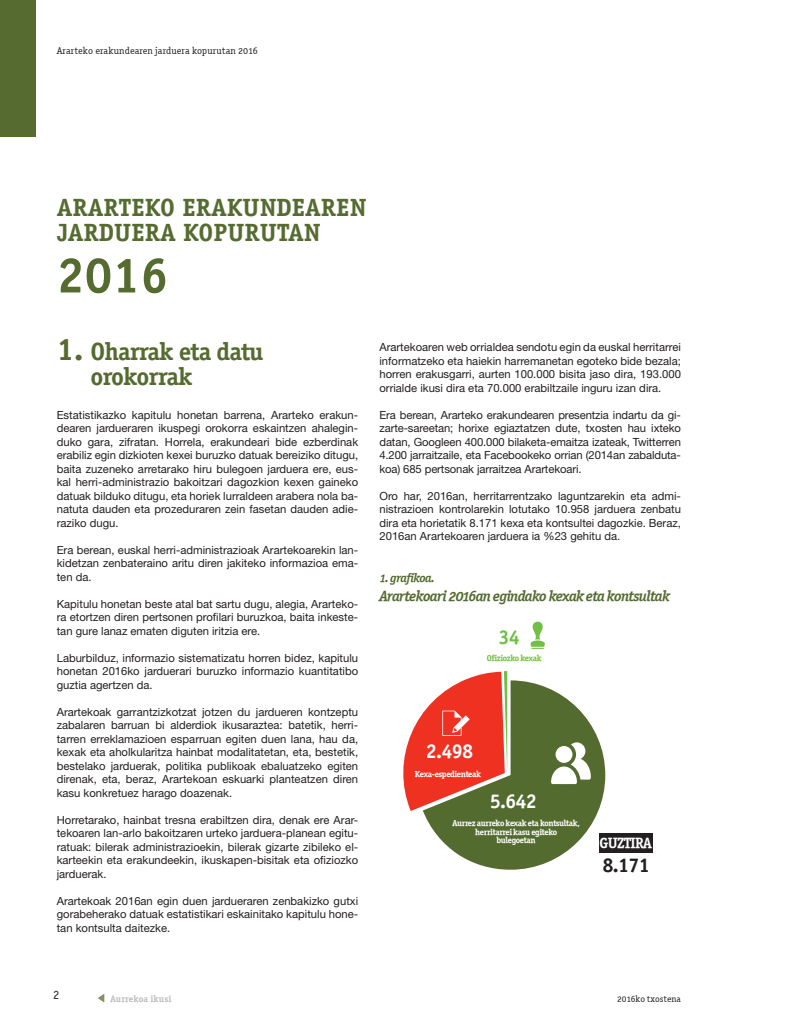
<style>
.page{position:relative;width:798px;height:1028px;background:#fff}
.page>*{position:absolute;margin:0;border:0;box-sizing:border-box;transform-origin:0 0}
.t1{font:700 50px "Officina Serif Std";color:#556b30}
.t2{font:700 25px/25px "Officina Serif Std";color:#556b30}
.t3{font:700 25px/25px "Officina Serif Std";letter-spacing:-.04em;color:#556b30}
.t4{font:700 20px "Officina Serif Std";letter-spacing:-.04em;color:#fff}
.t5{font:700 20px "Officina Serif Std";color:#231f20}
.t6{font:700 20px "Officina Serif Std";color:#71bf44}
.t7{font:15px "Officina Serif OSITCTT Bold It";letter-spacing:-.04em;color:#556b30}
.t8{font:15px "Officina Serif OSITCTT Bold";letter-spacing:-.04em;color:#fff}
.t9{font:12.5px "Officina Serif OSITCTT Bold It";letter-spacing:-.04em;color:#556b30}
.t10{font:12.5px "Officina Serif Std";color:#231f20}
.t11{font:11.25px/13.5px "Helvetica Neue LT Std";color:#231f20;text-align:justify}
.t12{font:10px "Officina Serif OSITCTT Book";letter-spacing:.01em;color:#231f20}
.t13{font:9.38px "Officina Serif OSITCTT Book";letter-spacing:.01em;color:#231f20}
.t14{font:9.38px "Officina Serif OSITCTT Bold";letter-spacing:.01em;color:#bcbdc0}
.t15{font:8.75px/8.8px "Officina Serif OSITCTT Bold";letter-spacing:-.04em;color:#fff;text-align:center}
.t16{font:8.75px "Officina Serif OSITCTT Bold";letter-spacing:-.04em;color:#71bf44}
.s1{font-size:31.25px}
</style>
<div class="page">
<div style="left:0;top:0;width:35px;height:137px;background:#556b30"></div>
<svg style="left:423px;top:680px;width:182px;height:189px;fill:#546b30"></svg>
<svg style="left:403px;top:671px;width:104px;height:140px"></svg>
<svg style="left:551px;top:742px;width:39px;height:42px"></svg>
<svg style="left:530px;top:621px;width:14px;height:28px"></svg>
<div style="left:598px;top:833px;width:54px;height:19px;background:#231f20"></div>
<svg style="left:98px;top:994px;width:6px;height:8px"></svg>
<p class="t12" style="left:57px;top:45px;width:202px">Ararteko erakundearen jarduera kopurutan 2016</p>
<h2 class="t2" style="left:57px;top:195px;width:311px">ARARTEKO ERAKUNDEAREN<br>JARDUERA KOPURUTAN</h2>
<h1 class="t1" style="left:57px;top:244px;width:113px">2016</h1>
<h2 class="t3" style="left:90px;top:339px;width:174px;text-indent:-34px"><span class="s1">1.</span> Oharrak eta datu orokorrak</h2>
<p class="t11" style="left:57px;top:408px;width:303px">Estatistikazko kapitulu honetan barrena, Ararteko erakun&shy;dearen jardueraren ikuspegi orokorra eskaintzen ahalegin&shy;duko gara, zifratan. Horrela, erakundeari bide ezberdinak erabiliz egin dizkioten kexei buruzko datuak bereiziko ditugu, baita zuzeneko arretarako hiru bulegoen jarduera ere, eus&shy;kal herri-administrazio bakoitzari dagozkion kexen gaineko datuak bilduko ditugu, eta horiek lurraldeen arabera nola ba&shy;natuta dauden eta prozeduraren zein fasetan dauden adie&shy;raziko dugu.</p>
<p class="t11" style="left:57px;top:543px;width:303px">Era berean, euskal herri-administrazioak Arartekoarekin lan&shy;kidetzan zenbateraino aritu diren jakiteko informazioa ema&shy;ten da.</p>
<p class="t11" style="left:57px;top:597px;width:303px">Kapitulu honetan beste atal bat sartu dugu, alegia, Ararteko&shy;ra etortzen diren pertsonen profilari buruzkoa, baita inkeste&shy;tan gure lanaz ematen diguten iritzia ere.</p>
<p class="t11" style="left:57px;top:651px;width:303px">Laburbilduz, informazio sistematizatu horren bidez, kapitulu honetan 2016ko jarduerari buruzko informazio kuantitatibo guztia agertzen da.</p>
<p class="t11" style="left:57px;top:705px;width:303px">Arartekoak garrantzizkotzat jotzen du jardueren kontzeptu zabalaren barruan bi alderdiok ikusaraztea: batetik, herri&shy;tarren erreklamazioen esparruan egiten duen lana, hau da, kexak eta aholkularitza hainbat modalitatetan, eta, bestetik, bestelako jarduerak, politika publikoak ebaluatzeko egiten direnak, eta, beraz, Arartekoan eskuarki planteatzen diren kasu konkretuez harago doazenak.</p>
<p class="t11" style="left:57px;top:813px;width:303px">Horretarako, hainbat tresna erabiltzen dira, denak ere Arar&shy;tekoaren lan-arlo bakoitzaren urteko jarduera-planean egitu&shy;ratuak: bilerak administrazioekin, bilerak gizarte zibileko el&shy;karteekin eta erakundeekin, ikuskapen-bisitak eta ofiziozko jarduerak.</p>
<p class="t11" style="left:57px;top:894px;width:303px">Arartekoak 2016an egin duen jardueraren zenbakizko gutxi gorabeherako datuak estatistikari eskainitako kapitulu hone&shy;tan kontsulta daitezke.</p>
<p class="t11" style="left:379px;top:340px;width:303px">Arartekoaren web orrialdea sendotu egin da euskal herritarrei informatzeko eta haiekin harremanetan egoteko bide bezala; horren erakusgarri, aurten 100.000 bisita jaso dira, 193.000 orrialde ikusi dira eta 70.000 erabiltzaile inguru izan dira.</p>
<p class="t11" style="left:379px;top:408px;width:303px">Era berean, Ararteko erakundearen presentzia indartu da gi&shy;zarte-sareetan; horixe egiaztatzen dute, txosten hau ixteko datan, Googleen 400.000 bilaketa-emaitza izateak, Twitterren 4.200 jarraitzaile, eta Facebookeko orrian (2014an zabalduta&shy;koa) 685 pertsonak jarraitzea Arartekoari.</p>
<p class="t11" style="left:379px;top:489px;width:303px">Oro har, 2016an, herritarrentzako laguntzarekin eta admi&shy;nistrazioen kontrolarekin lotutako 10.958 jarduera zenbatu dira eta horietatik 8.171 kexa eta kontsultei dagozkie. Beraz, 2016an Arartekoaren jarduera ia %23 gehitu da.</p>
<p class="t9" style="left:379px;top:570px;width:57px">1. grafikoa.</p>
<h3 class="t7" style="left:379px;top:586px;width:292px">Arartekoari 2016an egindako kexak eta kontsultak</h3>
<h3 class="t6" style="left:498px;top:625px;width:23px">34</h3>
<p class="t16" style="left:486px;top:653px;width:56px">Ofiziozko kexak</p>
<h3 class="t4" style="left:426px;top:738px;width:49px">2.498</h3>
<p class="t15" style="left:415px;top:770px;width:68px">Kexa-espedienteak</p>
<h3 class="t4" style="left:489px;top:788px;width:49px">5.642</h3>
<p class="t15" style="left:452px;top:818px;width:129px">Aurrez aurreko kexak eta kontsultak, herritarrei kasu egiteko<br>bulegoetan</p>
<h3 class="t8" style="left:599px;top:833px;width:54px">GUZTIRA</h3>
<h3 class="t5" style="left:602px;top:852px;width:49px">8.171</h3>
<p class="t10" style="left:53px;top:987px;width:8px">2</p>
<p class="t13" style="left:616px;top:993px;width:65px">2016ko txostena</p>
<p class="t14" style="left:110px;top:992px;width:62px">Aurrekoa ikusi</p>
</div>
